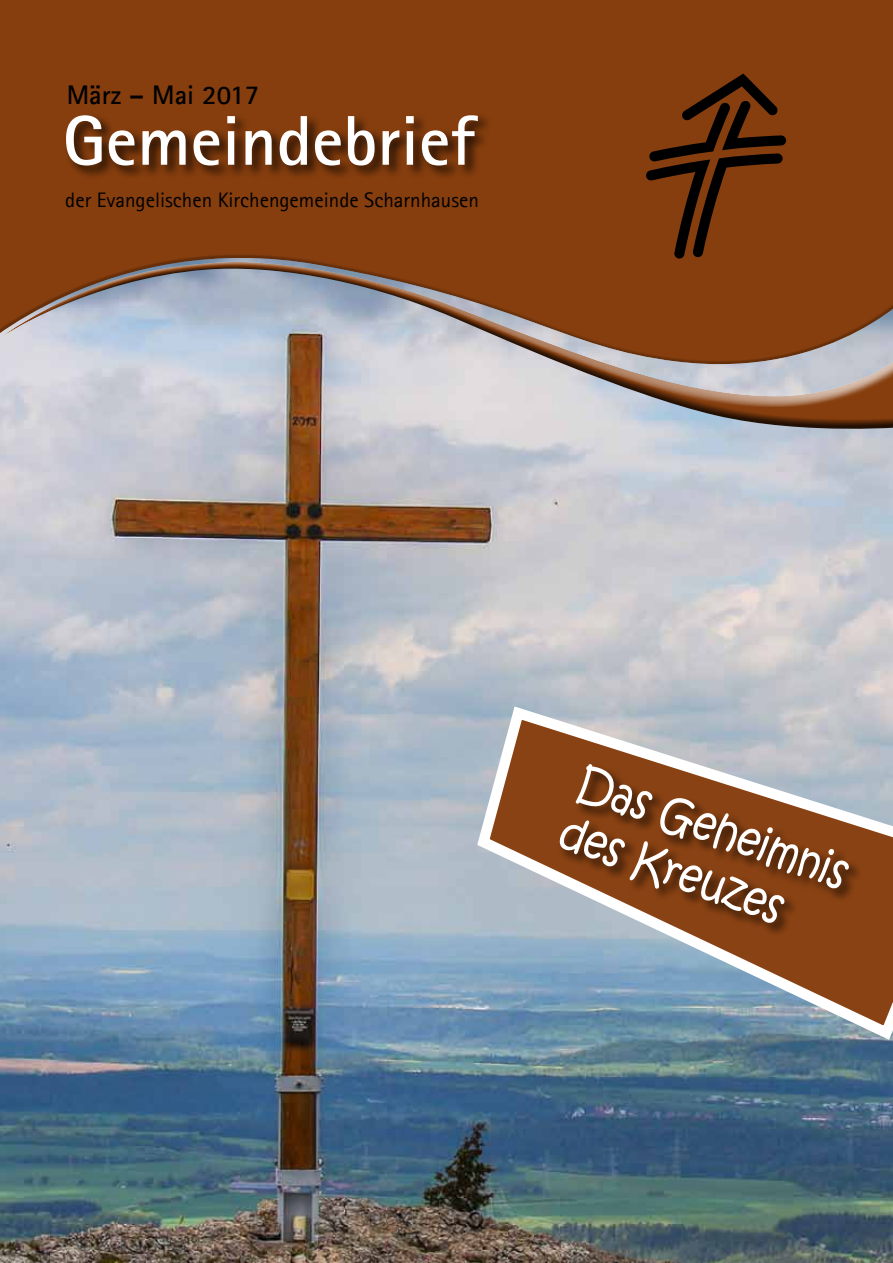
<style>
.page{position:relative;width:893px;height:1263px;background:#fff}
.page>*{position:absolute;margin:0;border:0;box-sizing:border-box;transform-origin:0 0}
.t1{font:700 70.5px "Agfa Rotis Sans Serif";color:#fff}
.t2{font:45px/54.3px "Kristen ITC";color:#fff;scale:.9 1}
.t3{font:700 27px "Agfa Rotis Sans Serif";color:#000}
.t4{font:21px "Agfa Rotis Sans Serif";color:#000}
</style>
<div class="page">
<img style="left:0;top:430px;width:893px;height:833px">
<div style="left:0;top:0;width:893px;height:366px;background:#863e0e"></div>
<svg style="left:646px;top:74px;width:140px;height:185px"></svg>
<div style="left:64px;top:113px;width:429px;height:67px;background:#000;opacity:.75"></div>
<div style="left:0;top:261px;width:893px;height:146px;background:#fff;opacity:.75"></div>
<div style="left:0;top:265px;width:893px;height:165px;background:#000;opacity:.75"></div>
<svg style="left:471px;top:700px;width:422px;height:347px;background:#99999b"></svg>
<div style="left:558px;top:762px;width:304px;height:174px;background:#000;opacity:.75"></div>
<p class="t3" style="left:67px;top:77px;width:194px">März – Mai 2017</p>
<h1 class="t1" style="left:63px;top:96px;width:414px">Gemeindebrief</h1>
<p class="t4" style="left:65px;top:187px;width:415px">der Evangelischen Kirchengemeinde Scharnhausen</p>
<h2 class="t2" style="left:589px;top:754px;width:317px;rotate:20deg">Das Geheimnis des Kreuzes</h2>
</div>
